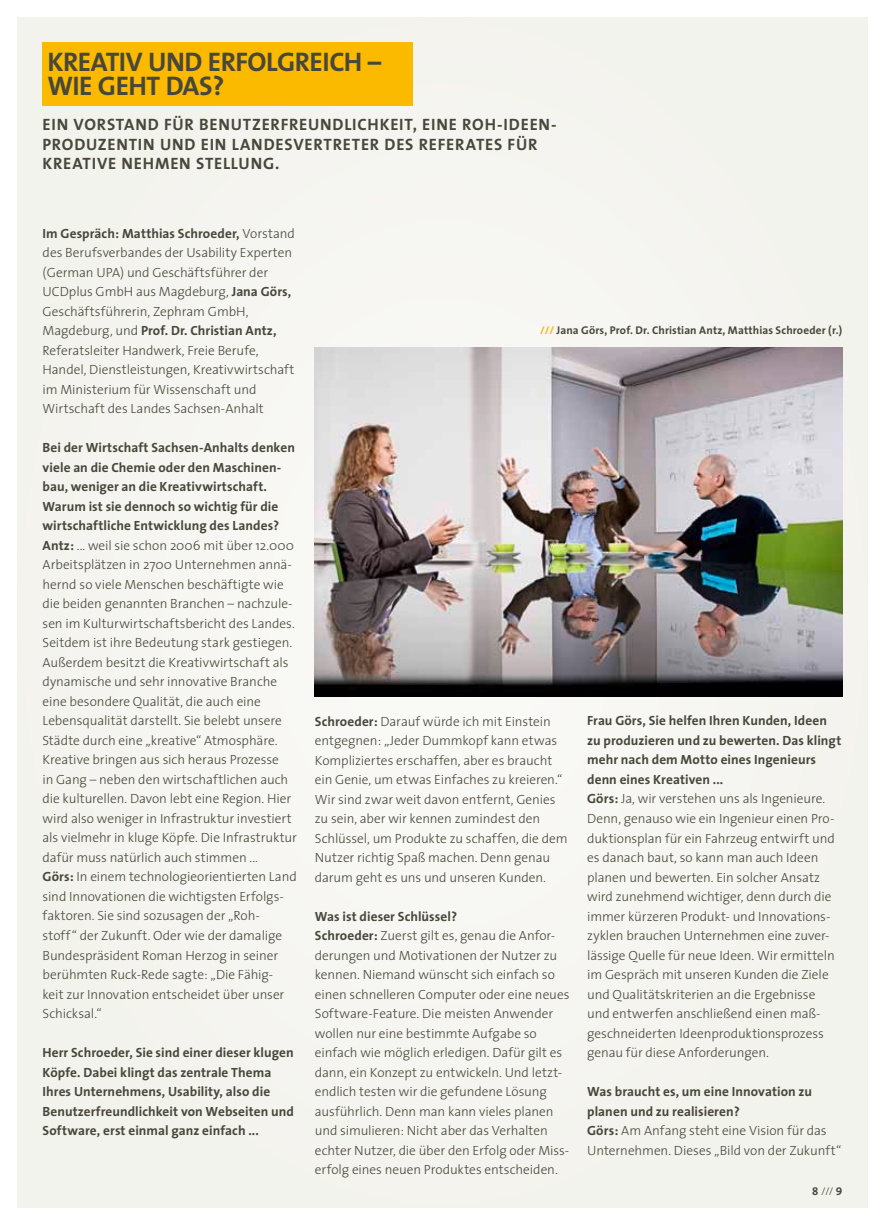
<style>
.page{position:relative;width:885px;height:1225px;background:#fff}
.page>*{position:absolute;margin:0;border:0;box-sizing:border-box;transform-origin:0 0}
.t1{font:700 27px/24px "The Sans";letter-spacing:-.015em;color:#48473a}
.t2{font:700 16.5px/19.5px "The Sans";letter-spacing:.05em;color:#48473a}
.t3{font:300 13.35px/19.5px "The Sans";letter-spacing:-.005em;color:#48473a}
.t4{font:700 13.35px/19.5px "The Sans";color:#48473a}
.t5{font:700 11.25px "The Sans";letter-spacing:.005em;color:#48473a}
.t6{font:11.25px "The Sans Light Caps";color:#48473a}
.s1{font-weight:700}
.s2{color:#fbb900}
.s3{font-family:"The Sans Bold Caps"}
</style>
<div class="page">
<div style="left:17px;top:17px;width:850px;height:1191px;background:#f5f4f0"></div>
<div style="left:43px;top:43px;width:369px;height:63px;background:#fbb900"></div>
<img style="left:315px;top:347px;width:527px;height:349px">
<h1 class="t1" style="left:47px;top:49px;width:335px">Kreativ und erfolgreich –<br>Wie geht das?</h1>
<p class="t2" style="left:43px;top:115px;width:515px">Ein Vorstand für Benutzerfreundlichkeit, eine roh-ideen&shy;produzentin und ein landesvertreter des referates für<br>Kreative nehmen Stellung.</p>
<p class="t3" style="left:43px;top:223px;width:254px"><span class="s1">Im Gespräch: Matthias Schroeder,</span> Vorstand des Berufsverbandes der Usability Experten (German UPA) und Geschäftsführer der UCDplus GmbH aus Magdeburg, <span class="s1">Jana Görs, </span>Geschäftsführerin, Zephram GmbH, Magdeburg, und <span class="s1">Prof. Dr. Christian Antz, </span>Referatsleiter Handwerk, Freie Berufe, Handel, Dienstleistungen, Kreativwirtschaft im Ministerium für Wissenschaft und Wirtschaft des Landes Sachsen-Anhalt</p>
<p class="t3" style="left:43px;top:437px;width:256px"><span class="s1">Bei der Wirtschaft Sachsen-Anhalts denken viele an die Chemie oder den Maschinen&shy;bau, weniger an die Kreativwirtschaft.<br>Warum ist sie dennoch so wichtig für die wirtschaftliche Entwicklung des Landes?<br>Antz:</span> ... weil sie schon 2006 mit über 12.000<br>Arbeitsplätzen in 2700 Unternehmen annä&shy;hernd so viele Menschen beschäftigte wie die beiden genannten Branchen – nachzule&shy;sen im Kulturwirtschaftsbericht des Landes.<br>Seitdem ist ihre Bedeutung stark gestiegen.<br>Außerdem besitzt die Kreativwirtschaft als dynamische und sehr innovative Branche eine besondere Qualität, die auch eine Lebensqualität darstellt. Sie belebt unsere Städte durch eine „kreative“ Atmosphäre.<br>Kreative bringen aus sich heraus Prozesse<br>in Gang – neben den wirtschaftlichen auch die kulturellen. Davon lebt eine Region. Hier wird also weniger in Infrastruktur investiert als vielmehr in kluge Köpfe. Die Infrastruktur dafür muss natürlich auch stimmen ...<br><span class="s1">Görs:</span> In einem technologieorientierten Land sind Innovationen die wichtigsten Erfolgs&shy;faktoren. Sie sind sozusagen der „Roh&shy;stoff“ der Zukunft. Oder wie der damalige Bundespräsident Roman Herzog in seiner berühmten Ruck-Rede sagte: „Die Fähig&shy;keit zur Innovation entscheidet über unser Schicksal.“</p>
<p class="t4" style="left:43px;top:1042px;width:253px">Herr Schroeder, Sie sind einer dieser klugen Köpfe. Dabei klingt das zentrale Thema Ihres Unternehmens, Usability, also die Benutzerfreundlichkeit von Webseiten und Software, erst einmal ganz einfach ...</p>
<p class="t5" style="left:540px;top:321px;width:303px"><span class="s2">///</span> Jana Görs, Prof. Dr. Christian Antz, Matthias Schroeder (r.)</p>
<p class="t3" style="left:315px;top:711px;width:254px"><span class="s1">Schroeder:</span> Darauf würde ich mit Einstein entgegnen: „Jeder Dummkopf kann etwas Kompliziertes erschaffen, aber es braucht ein Genie, um etwas Einfaches zu kreieren.“ Wir sind zwar weit davon entfernt, Genies zu sein, aber wir kennen zumindest den Schlüssel, um Produkte zu schaffen, die dem Nutzer richtig Spaß machen. Denn genau darum geht es uns und unseren Kunden.</p>
<p class="t3" style="left:315px;top:906px;width:256px"><span class="s1">Was ist dieser Schlüssel?<br>Schroeder:</span> Zuerst gilt es, genau die Anfor&shy;derungen und Motivationen der Nutzer zu kennen. Niemand wünscht sich einfach so einen schnelleren Computer oder eine neues Software-Feature. Die meisten Anwender wollen nur eine bestimmte Aufgabe so einfach wie möglich erledigen. Dafür gilt es dann, ein Konzept zu entwickeln. Und letzt&shy;endlich testen wir die gefundene Lösung ausführlich. Denn man kann vieles planen und simulieren: Nicht aber das Verhalten echter Nutzer, die über den Erfolg oder Miss&shy;erfolg eines neuen Produktes entscheiden.</p>
<p class="t3" style="left:587px;top:711px;width:255px"><span class="s1">Frau Görs, Sie helfen Ihren Kunden, Ideen zu produzieren und zu bewerten. Das klingt mehr nach dem Motto eines Ingenieurs denn eines Kreativen ...<br>Görs:</span> Ja, wir verstehen uns als Ingenieure.<br>Denn, genauso wie ein Ingenieur einen Pro&shy;duktionsplan für ein Fahrzeug entwirft und es danach baut, so kann man auch Ideen planen und bewerten. Ein solcher Ansatz wird zunehmend wichtiger, denn durch die immer kürzeren Produkt- und Innovations&shy;zyklen brauchen Unternehmen eine zuver&shy;lässige Quelle für neue Ideen. Wir ermitteln im Gespräch mit unseren Kunden die Ziele und Qualitätskriterien an die Ergebnisse und entwerfen anschließend einen maß&shy;geschneiderten Ideenproduktionsprozess genau für diese Anforderungen.</p>
<p class="t3" style="left:587px;top:1081px;width:256px"><span class="s1">Was braucht es, um eine Innovation zu planen und zu realisieren?<br>Görs:</span> Am Anfang steht eine Vision für das Unternehmen. Dieses „Bild von der Zukunft“</p>
<p class="t6" style="left:812px;top:1181px;width:32px"><span class="s3">8</span> /// <span class="s3">9</span></p>
</div>
